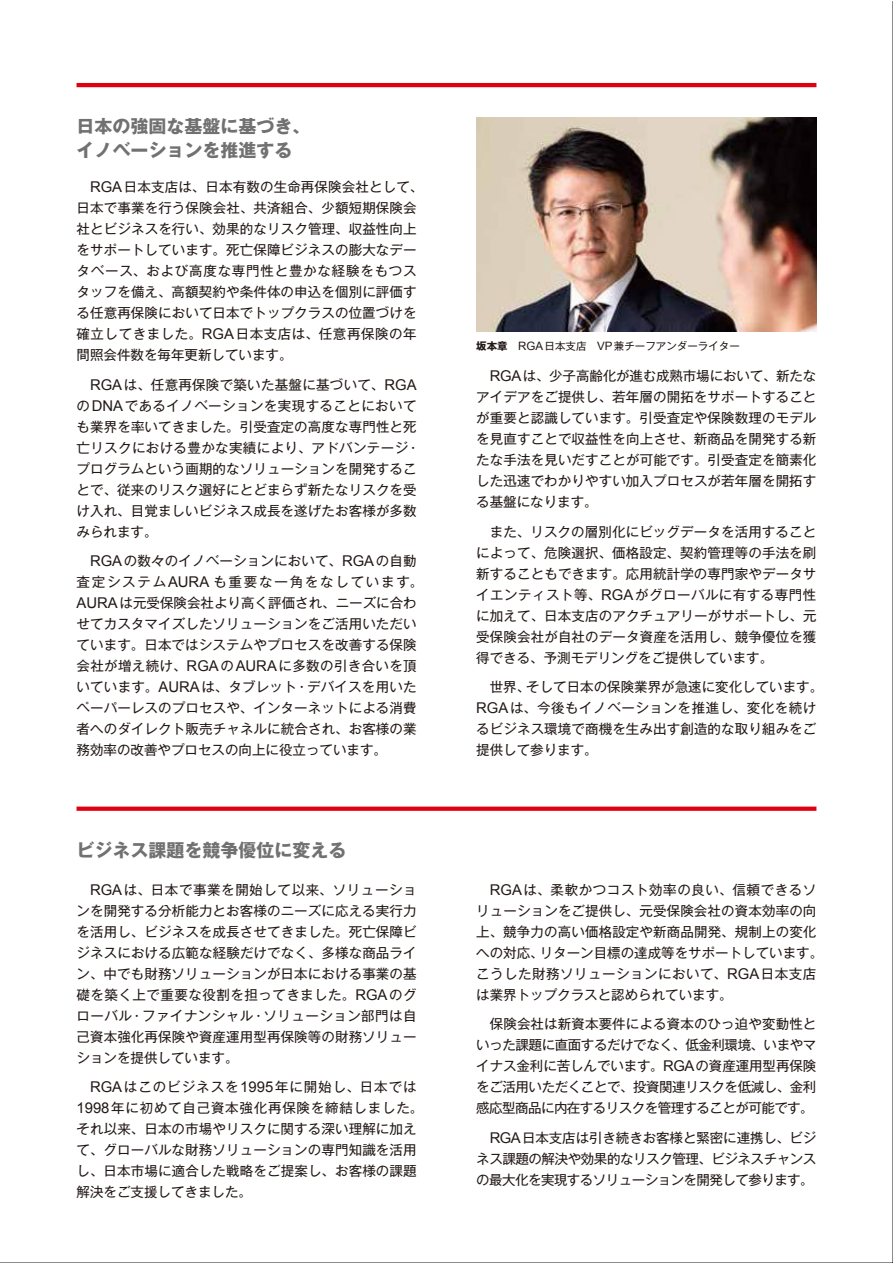
<style>
.page{position:relative;width:893px;height:1263px;background:#fff}
.page>*{position:absolute;margin:0;border:0;box-sizing:border-box;transform-origin:0 0}
.t1{font:700 18px/24.5px "Gothic MB101 Pro";color:#727171}
.t2{font:13.5px/21px "Gothic MB101 Pro";letter-spacing:.01em;color:#221815}
.t3{font:10.5px "Gothic MB101 Pro";color:#221815}
.s1{font-family:"Arial";font-size:14.85px}
.s2{font-weight:700}
.s3{font-family:"Arial";font-size:11.55px}
</style>
<div class="page">
<img style="left:476px;top:117px;width:340px;height:214px">
<hr style="left:77px;top:83px;width:739px;height:4px;background:#e10012">
<div style="left:77px;top:806px;width:739px;height:5px;background:#e10012"></div>
<h1 class="t1" style="left:77px;top:112px;width:236px">日本の強固な基盤に基づき、イノベーションを推進する</h1>
<p class="t2" style="left:77px;top:175px;width:348px;text-indent:14px"><span class="s1">RGA</span>日本支店は、日本有数の生命再保険会社として、日本で事業を行う保険会社、共済組合、少額短期保険会社とビジネスを行い、効果的なリスク管理、収益性向上をサポートしています。死亡保障ビジネスの膨大なデータベース、および高度な専門性と豊かな経験をもつスタッフを備え、高額契約や条件体の申込を個別に評価する任意再保険において日本でトップクラスの位置づけを確立してきました。<span class="s1">RGA</span>日本支店は、任意再保険の年間照会件数を毎年更新しています。</p>
<p class="t2" style="left:77px;top:372px;width:345px;text-indent:14px"><span class="s1">RGA</span>は、任意再保険で築いた基盤に基づいて、<span class="s1">RGA</span>の<span class="s1">DNA</span>であるイノベーションを実現することにおいても業界を率いてきました。引受査定の高度な専門性と死亡リスクにおける豊かな実績により、アドバンテージ・プログラムという画期的なソリューションを開発することで、従来のリスク選好にとどまらず新たなリスクを受け入れ、目覚ましいビジネス成長を遂げたお客様が多数みられます。</p>
<p class="t2" style="left:77px;top:549px;width:348px;text-indent:14px"><span class="s1">RGA</span>の数々のイノベーションにおいて、<span class="s1">RGA</span>の自動査定システム<span class="s1">AURA</span> も重要な一角をなしています。<br><span class="s1">AURA</span>は元受保険会社より高く評価され、ニーズに合わせてカスタマイズしたソリューションをご活用いただいています。日本ではシステムやプロセスを改善する保険会社が増え続け、<span class="s1">RGA</span>の<span class="s1">AURA</span>に多数の引き合いを頂いています。<span class="s1">AURA</span>は、タブレット・デバイスを用いたペーパーレスのプロセスや、インターネットによる消費者へのダイレクト販売チャネルに統合され、お客様の業務効率の改善やプロセスの向上に役立っています。</p>
<h1 class="t1" style="left:77px;top:835px;width:272px">ビジネス課題を競争優位に変える</h1>
<p class="t2" style="left:77px;top:877px;width:342px;text-align:justify;text-indent:14px"><span class="s1">RGA</span>は、日本で事業を開始して以来、ソリューションを開発する分析能力とお客様のニーズに応える実行力を活用し、ビジネスを成長させてきました。死亡保障ビジネスにおける広範な経験だけでなく、多様な商品ライン、中でも財務ソリューションが日本における事業の基礎を築く上で重要な役割を担ってきました。<span class="s1">RGA</span>のグローバル・ファイナンシャル・ソリューション部門は自己資本強化再保険や資産運用型再保険等の財務ソリューションを提供しています。</p>
<p class="t2" style="left:77px;top:1075px;width:348px;text-indent:14px"><span class="s1">RGA</span>はこのビジネスを<span class="s1">1995</span>年に開始し、日本では<br><span class="s1">1998</span>年に初めて自己資本強化再保険を締結しました。それ以来、日本の市場やリスクに関する深い理解に加えて、グローバルな財務ソリューションの専門知識を活用し、日本市場に適合した戦略をご提案し、お客様の課題解決をご支援してきました。</p>
<p class="t3" style="left:476px;top:337px;width:265px"><span class="s2">坂本章</span> <span class="s3">RGA</span>日本支店　<span class="s3">VP</span>兼チーフアンダーライター</p>
<p class="t2" style="left:476px;top:364px;width:342px;text-align:justify;text-indent:14px"><span class="s1">RGA</span>は、少子高齢化が進む成熟市場において、新たなアイデアをご提供し、若年層の開拓をサポートすることが重要と認識しています。引受査定や保険数理のモデルを見直すことで収益性を向上させ、新商品を開発する新たな手法を見いだすことが可能です。引受査定を簡素化した迅速でわかりやすい加入プロセスが若年層を開拓する基盤になります。</p>
<p class="t2" style="left:476px;top:519px;width:342px;text-align:justify">　また、リスクの層別化にビッグデータを活用することによって、危険選択、価格設定、契約管理等の手法を刷新することもできます。応用統計学の専門家やデータサイエンティスト等、<span class="s1">RGA</span>がグローバルに有する専門性に加えて、日本支店のアクチュアリーがサポートし、元受保険会社が自社のデータ資産を活用し、競争優位を獲得できる、予測モデリングをご提供しています。</p>
<p class="t2" style="left:476px;top:675px;width:348px">　世界、そして日本の保険業界が急速に変化しています。<br><span class="s1">RGA</span>は、今後もイノベーションを推進し、変化を続けるビジネス環境で商機を生み出す創造的な取り組みをご提供して参ります。</p>
<p class="t2" style="left:476px;top:877px;width:348px;text-indent:14px"><span class="s1">RGA</span>は、柔軟かつコスト効率の良い、信頼できるソリューションをご提供し、元受保険会社の資本効率の向上、競争力の高い価格設定や新商品開発、規制上の変化への対応、リターン目標の達成等をサポートしています。こうした財務ソリューションにおいて、<span class="s1">RGA</span>日本支店は業界トップクラスと認められています。</p>
<p class="t2" style="left:476px;top:1012px;width:342px;text-align:justify;text-indent:14px">保険会社は新資本要件による資本のひっ迫や変動性といった課題に直面するだけでなく、低金利環境、いまやマイナス金利に苦しんでいます。<span class="s1">RGA</span>の資産運用型再保険をご活用いただくことで、投資関連リスクを低減し、金利感応型商品に内在するリスクを管理することが可能です。</p>
<p class="t2" style="left:476px;top:1125px;width:342px;text-align:justify;text-indent:14px"><span class="s1">RGA</span>日本支店は引き続きお客様と緊密に連携し、ビジネス課題の解決や効果的なリスク管理、ビジネスチャンスの最大化を実現するソリューションを開発して参ります。</p>
</div>
